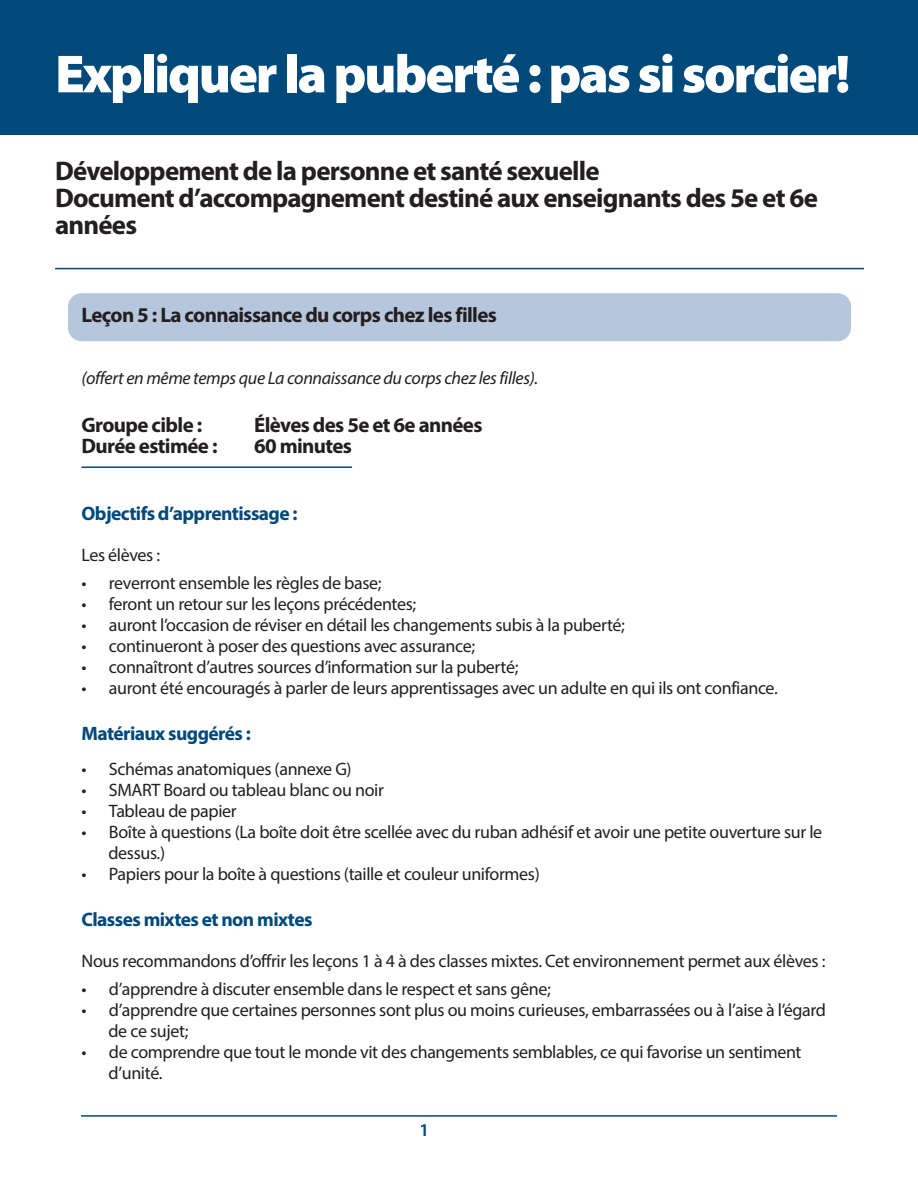
<style>
.page{position:relative;width:918px;height:1188px;background:#fff}
.page>*{position:absolute;margin:0;border:0;box-sizing:border-box;transform-origin:0 0}
.t1{font:900 54px "Myriad Pro";letter-spacing:-.04em;color:#fff}
.t2{font:700 27px/27px "Myriad Pro";letter-spacing:-.03em;color:#231f20}
.t3{font:700 21px "Myriad Pro";letter-spacing:-.03em;color:#231f20}
.t4{font:700 19.5px "Myriad Pro";letter-spacing:-.03em;color:#00497b}
.t5{font:18px/27.8px "Myriad Pro";letter-spacing:-.02em;color:#231f20}
.t6{font:italic 18px "Myriad Pro";letter-spacing:-.02em;color:#231f20}
.t7{font:600 semi-expanded 18px "Myriad Pro";color:#00497b}
</style>
<div class="page">
<hr style="left:81px;top:1115px;width:756px;height:2px;background:#00497b">
<div style="left:0;top:0;width:918px;height:134px;background:#00497b"></div>
<div style="left:68px;top:293px;width:783px;height:48px;background:#b6c6dc;border-radius:14px"></div>
<hr style="left:82px;top:466px;width:270px;height:2px;background:#00497b">
<hr style="left:55px;top:268px;width:809px;height:1px;background:#00497b">
<h1 class="t1" style="left:55px;top:43px;width:797px">Expliquer la puberté : pas si sorcier!</h1>
<h2 class="t2" style="left:55px;top:157px;width:764px">Développement de la personne et santé sexuelle<br>Document ’d accompagnement destiné aux enseignants des e5 e t e6 années</h2>
<p class="t3" style="left:82px;top:302px;width:417px">Leçon :5 La connaissance du corps chez les filles</p>
<p class="t6" style="left:82px;top:367px;width:458px">(offert en même temps que La connaissance du corps chez les filles .(</p>
<p class="t3" style="left:254px;top:411px;width:230px">Élèves des e5 et e6 années</p>
<p class="t3" style="left:82px;top:411px;width:122px">Groupe cible :</p>
<p class="t3" style="left:82px;top:432px;width:137px">Durée estimée :</p>
<p class="t3" style="left:254px;top:432px;width:100px">60 minutes</p>
<p class="t4" style="left:82px;top:500px;width:218px">Objectifs ’d apprentissage :</p>
<p class="t5" style="left:109px;top:541px;width:274px;text-indent:-27px">Les élèves :<br>reverront ensemble les règles de base;</p>
<p class="t5" style="left:82px;top:569px;width:7px">•</p>
<p class="t5" style="left:82px;top:590px;width:7px">•</p>
<p class="t5" style="left:82px;top:611px;width:7px">•</p>
<p class="t5" style="left:82px;top:632px;width:7px">•</p>
<p class="t5" style="left:82px;top:653px;width:7px">•</p>
<p class="t5" style="left:109px;top:590px;width:309px">feront un retour sur les leçons précédentes;</p>
<p class="t5" style="left:109px;top:611px;width:518px">auront ’loccasion de réviser en détail les changements subis laà puberté;</p>
<p class="t5" style="left:109px;top:632px;width:368px">continueront à poser des questions avec assurance;</p>
<p class="t5" style="left:109px;top:653px;width:411px">connaîtront ’d autres sources ’dinformation sur la puberté;</p>
<p class="t5" style="left:109px;top:674px;width:670px">auront été encouragés à parler de leurs apprentissages avec un adulte en qui ils ont confiance.</p>
<p class="t5" style="left:82px;top:674px;width:7px">•</p>
<p class="t4" style="left:82px;top:721px;width:171px">Matériaux suggérés :</p>
<p class="t5" style="left:109px;top:755px;width:244px">Schémas anatomiques (annexe G(</p>
<p class="t5" style="left:82px;top:755px;width:7px">•</p>
<p class="t5" style="left:82px;top:776px;width:7px">•</p>
<p class="t5" style="left:82px;top:797px;width:7px">•</p>
<p class="t5" style="left:82px;top:818px;width:7px">•</p>
<p class="t5" style="left:109px;top:776px;width:277px">SMART Board ou tableau blanc ou noir</p>
<p class="t5" style="left:109px;top:797px;width:129px">Tableau de papier</p>
<p class="t5" style="left:109px;top:818px;width:715px">Boîte à questions (La boîte doit être scellée avec du ruban adhésif et avoir une petite ouverture sur le</p>
<p class="t5" style="left:109px;top:842px;width:433px;line-height:21px">dessus (.<br>Papiers pour la boîte à questions (taille et couleur uniformes(</p>
<p class="t5" style="left:82px;top:860px;width:7px">•</p>
<p class="t4" style="left:82px;top:907px;width:233px">Classes mixtes et non mixtes</p>
<p class="t5" style="left:109px;top:947px;width:718px;text-indent:-27px">Nous recommandons ’doffrir les leçons à4à1 des classes mixtes. Cet environnement permet aux élèves : ’d apprendre à discuter ensemble dans le respect et sans gêne;</p>
<p class="t5" style="left:82px;top:975px;width:7px">•</p>
<p class="t5" style="left:82px;top:996px;width:7px">•</p>
<p class="t5" style="left:82px;top:1038px;width:7px">•</p>
<p class="t5" style="left:109px;top:996px;width:719px">’d apprendre que certaines personnes sont plus ou moins curieuses, embarrassées ou ’là aise ’là égard</p>
<p class="t5" style="left:109px;top:1020px;width:695px;line-height:21px">de ce sujet;<br>de comprendre que tout le monde vit des changements semblables, ce qui favorise un sentiment</p>
<p class="t5" style="left:109px;top:1059px;width:55px">’d unité.</p>
<p class="t7" style="left:419px;top:1118px;width:12px">1</p>
</div>
